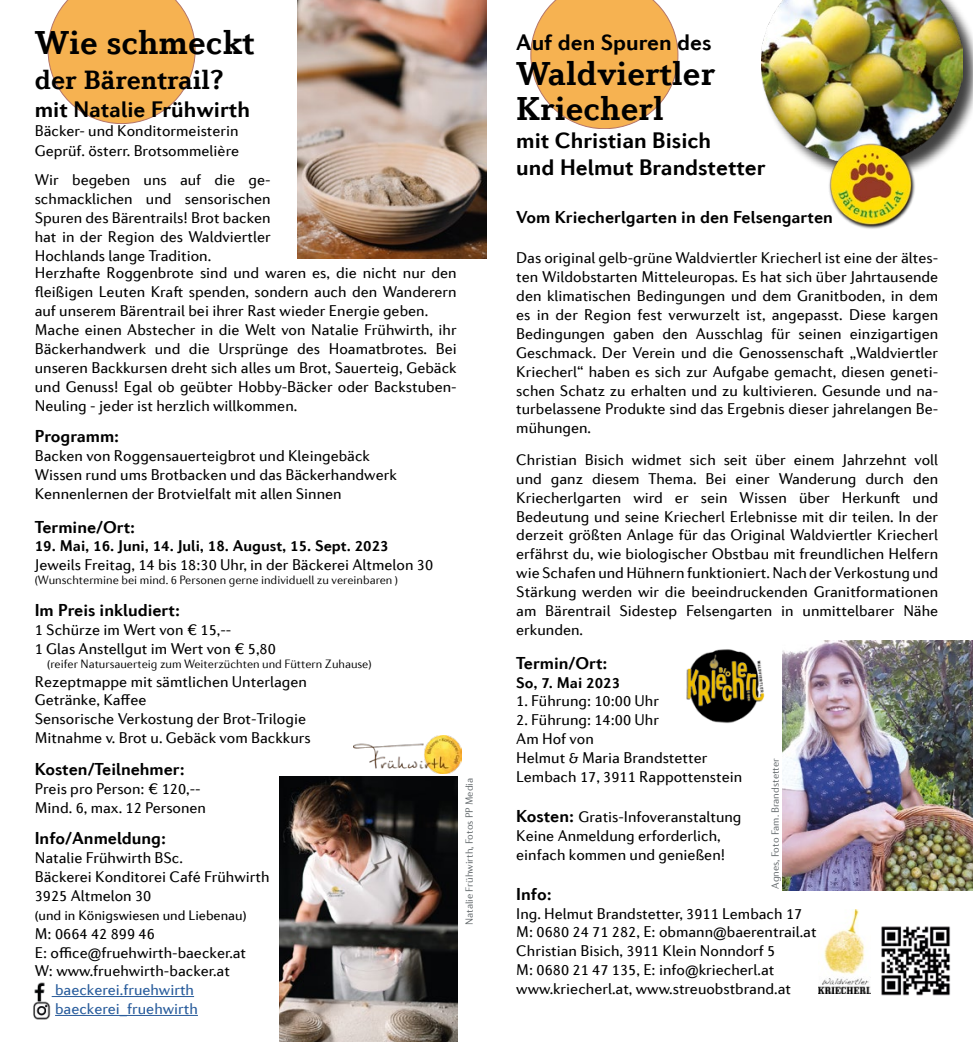
<style>
.page{position:relative;width:973px;height:1042px;background:#fff}
.page>*{position:absolute;margin:0;border:0;box-sizing:border-box;transform-origin:0 0}
.t1{font:700 35px/35px "Diverda Serif Com";color:#000}
.t2{font:700 28px "Diverda Serif Com";color:#000}
.t3{font:700 22.75px/27.3px "Diverda Sans Com";color:#000}
.t4{font:700 17.5px "Diverda Sans Com";color:#000}
.t5{font:15.75px/18.9px "Diverda Sans Com";color:#000}
.t6{font:700 15.75px "Diverda Sans Com";color:#000}
.t7{font:15.75px/18.9px "Diverda Sans Com";color:#275b9b}
.t8{font:14px "Diverda Sans Com";color:#000}
.t9{font:300 12.25px "Diverda Sans Com";color:#000}
.t10{font:300 10.5px "Diverda Sans Com";color:#5d6366}
.s1{font-weight:700;font-size:17.5px}
</style>
<div class="page">
<svg style="left:48px;top:0;width:147px;height:124px;background:#f6bc6c"></svg>
<div style="left:761px;top:0;width:211px;height:183px;background:#000;opacity:.75"></div>
<img style="left:761px;top:0;width:201px;height:164px">
<svg style="left:530px;top:0;width:148px;height:129px"></svg>
<img style="left:298px;top:0;width:188px;height:258px">
<img style="left:353px;top:736px;width:109px;height:37px">
<img style="left:782px;top:640px;width:190px;height:251px">
<img style="left:826px;top:142px;width:91px;height:87px">
<img style="left:818px;top:909px;width:52px;height:84px">
<img style="left:686px;top:649px;width:79px;height:74px">
<img style="left:881px;top:926px;width:70px;height:70px">
<hr style="left:52px;top:996px;width:142px;height:1px;background:#275b9b">
<hr style="left:55px;top:1015px;width:143px;height:1px;background:#275b9b">
<img style="left:279px;top:776px;width:179px;height:266px">
<img style="left:34px;top:982px;width:11px;height:18px">
<img style="left:33px;top:1000px;width:18px;height:20px">
<h1 class="t1" style="left:35px;top:25px;width:221px">Wie schmeckt</h1>
<h2 class="t2" style="left:35px;top:64px;width:190px">der Bärentrail?</h2>
<h3 class="t3" style="left:35px;top:95px;width:217px">mit Natalie Frühwirth</h3>
<p class="t5" style="left:35px;top:121px;width:206px">Bäcker- und Konditormeisterin<br>Geprüf. österr. Brotsommelière</p>
<p class="t5" style="left:35px;top:170px;width:237px;text-align:justify">Wir begeben uns auf die ge&shy;schmacklichen und sensorischen Spuren des Bärentrails! Brot backen hat in der Region des Waldviertler Hochlands lange Tradition.</p>
<p class="t5" style="left:35px;top:263px;width:423px">Herzhafte Roggenbrote sind und waren es, die nicht nur den fleißigen Leuten Kraft spenden, sondern auch den Wanderern auf unserem Bärentrail bei ihrer Rast wieder Energie geben.<br>Mache einen Abstecher in die Welt von Natalie Frühwirth, ihr Bäckerhandwerk und die Ursprünge des Hoamatbrotes. Bei unseren Backkursen dreht sich alles um Brot, Sauerteig, Gebäck und Genuss! Egal ob geübter Hobby-Bäcker oder Backstuben-Neuling - jeder ist herzlich willkommen.</p>
<p class="t4" style="left:35px;top:426px;width:86px">Programm:</p>
<p class="t5" style="left:35px;top:446px;width:363px">Backen von Roggensauerteigbrot und Kleingebäck<br>Wissen rund ums Brotbacken und das Bäckerhandwerk<br>Kennenlernen der Brotvielfalt mit allen Sinnen</p>
<p class="t4" style="left:35px;top:516px;width:102px">Termine/Ort:</p>
<p class="t6" style="left:35px;top:537px;width:355px">19. Mai, 16. Juni, 14. Juli, 18. August, 15. Sept. 2023</p>
<p class="t5" style="left:35px;top:555px;width:400px">Jeweils Freitag, 14 bis 18:30 Uhr, in der Bäckerei Altmelon 30</p>
<p class="t9" style="left:35px;top:573px;width:365px">(Wunschtermine bei mind. 6 Personen gerne individuell zu vereinbaren )</p>
<p class="t4" style="left:35px;top:599px;width:147px">Im Preis inkludiert:</p>
<p class="t5" style="left:35px;top:620px;width:243px">1 Schürze im Wert von € 15,--<br>1 Glas Anstellgut im Wert von € 5,80</p>
<p class="t9" style="left:47px;top:656px;width:326px">(reifer Natursauerteig zum Weiterzüchten und Füttern Zuhause)</p>
<p class="t5" style="left:35px;top:672px;width:277px">Rezeptmappe mit sämtlichen Unterlagen Getränke, Kaffee<br>Sensorische Verkostung der Brot-Trilogie Mitnahme v. Brot u. Gebäck vom Backkurs</p>
<p class="t4" style="left:35px;top:758px;width:152px">Kosten/Teilnehmer:</p>
<p class="t5" style="left:35px;top:779px;width:173px">Preis pro Person: € 120,--<br>Mind. 6, max. 12 Personen</p>
<p class="t4" style="left:35px;top:828px;width:133px">Info/Anmeldung:</p>
<p class="t5" style="left:35px;top:848px;width:236px">Natalie Frühwirth BSc.<br>Bäckerei Konditorei Café Frühwirth<br>3925 Altmelon 30</p>
<p class="t8" style="left:35px;top:907px;width:213px">(und in Königswiesen und Liebenau)</p>
<p class="t5" style="left:35px;top:924px;width:213px">M: 0664 42 899 46<br>E: office@fruehwirth-baecker.at<br>W: www.fruehwirth-backer.at</p>
<p class="t7" style="left:55px;top:980px;width:144px">baeckerei.fruehwirth baeckerei_fruehwirth</p>
<p class="t10" style="left:463px;top:925px;width:149px;rotate:-90deg">Natalie Frühwirth, Fotos PP Media</p>
<h3 class="t3" style="left:516px;top:29px;width:197px">Auf den Spuren des</h3>
<h1 class="t1" style="left:516px;top:56px;width:201px">Waldviertler<br>Kriecherl</h1>
<h3 class="t3" style="left:516px;top:126px;width:251px">mit Christian Bisich<br>und Helmut Brandstetter</h3>
<p class="t4" style="left:516px;top:207px;width:318px">Vom Kriecherlgarten in den Felsengarten</p>
<p class="t5" style="left:516px;top:248px;width:423px;text-align:justify">Das original gelb-grüne Waldviertler Kriecherl ist eine der ältes&shy;ten Wildobstarten Mitteleuropas. Es hat sich über Jahrtausende den klimatischen Bedingungen und dem Granitboden, in dem es in der Region fest verwurzelt ist, angepasst. Diese kargen Bedingungen gaben den Ausschlag für seinen einzigartigen Geschmack. Der Verein und die Genossenschaft „Waldviertler Kriecherl“ haben es sich zur Aufgabe gemacht, diesen geneti&shy;schen Schatz zu erhalten und zu kultivieren. Gesunde und na&shy;turbelassene Produkte sind das Ergebnis dieser jahrelangen Be&shy;mühungen.</p>
<p class="t5" style="left:516px;top:450px;width:423px;text-align:justify">Christian Bisich widmet sich seit über einem Jahrzehnt voll und ganz diesem Thema. Bei einer Wanderung durch den Kriecherlgarten wird er sein Wissen über Herkunft und Bedeutung und seine Kriecherl Erlebnisse mit dir teilen. In der derzeit größten Anlage für das Original Waldviertler Kriecherl erfährst du, wie biologischer Obstbau mit freundlichen Helfern wie Schafen und Hühnern funktioniert. Nach der Verkostung und Stärkung werden wir die beeindruckenden Granitformationen am Bärentrail Sidestep Felsengarten in unmittelbarer Nähe erkunden.</p>
<p class="t4" style="left:516px;top:652px;width:93px">Termin/Ort:</p>
<p class="t6" style="left:516px;top:673px;width:105px">So, 7. Mai 2023</p>
<p class="t5" style="left:516px;top:691px;width:144px">1. Führung: 10:00 Uhr</p>
<p class="t5" style="left:516px;top:710px;width:227px">2. Führung: 14:00 Uhr<br>Am Hof von<br>Helmut &amp; Maria Brandstetter<br>Lembach 17, 3911 Rappottenstein</p>
<p class="t5" style="left:516px;top:807px;width:227px"><span class="s1">Kosten:</span> Gratis-Infoveranstaltung<br>Keine Anmeldung erforderlich, einfach kommen und genießen!</p>
<p class="t4" style="left:516px;top:883px;width:37px">Info:</p>
<p class="t5" style="left:516px;top:903px;width:302px">Ing. Helmut Brandstetter, 3911 Lembach 17<br>M: 0680 24 71 282, E: obmann@baerentrail.at Christian Bisich, 3911 Klein Nonndorf 5<br>M: 0680 21 47 135, E: info@kriecherl.at www.kriecherl.at, www.streuobstbrand.at</p>
<p class="t10" style="left:769px;top:889px;width:132px;rotate:-90deg">Agnes, Foto Fam. Brandstetter</p>
</div>
